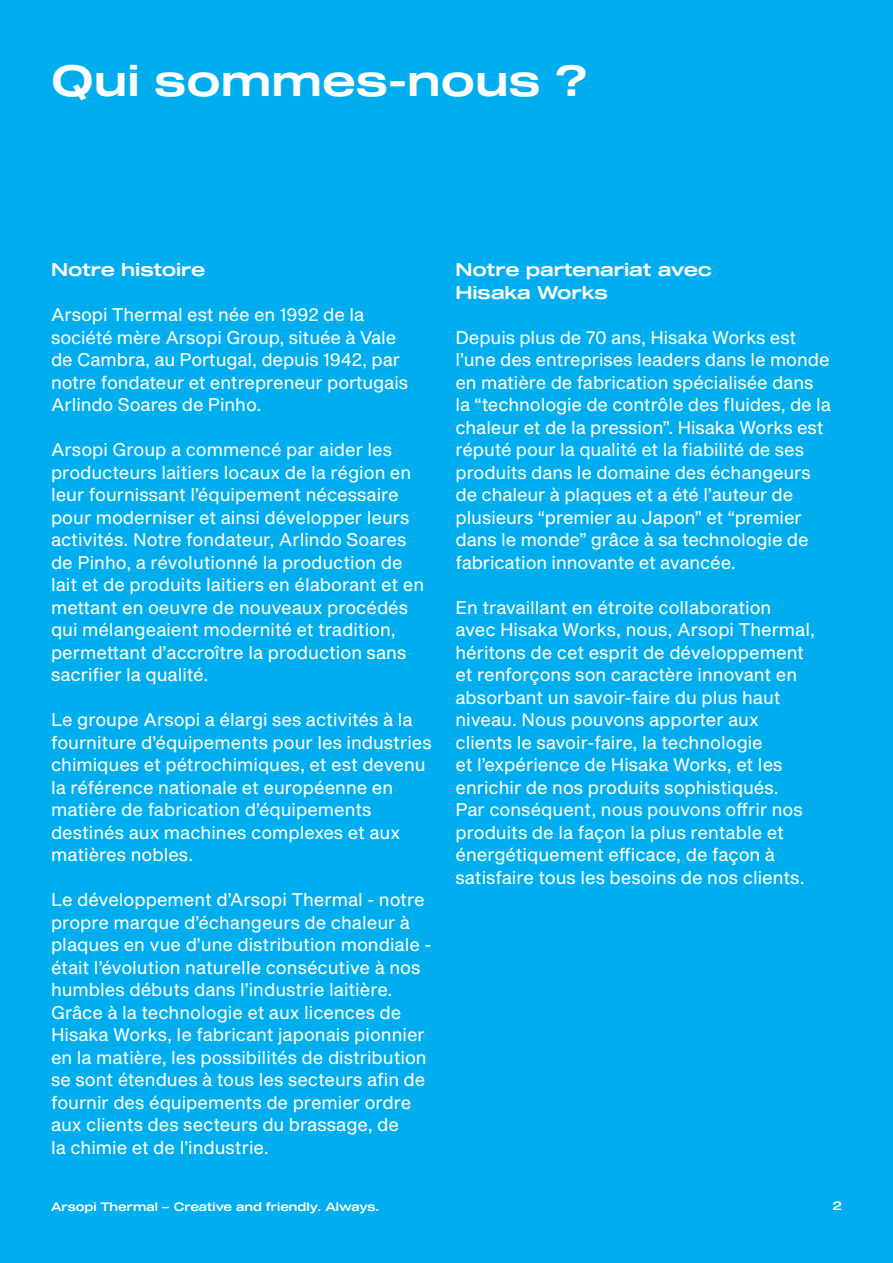
<style>
.page{position:relative;width:893px;height:1263px;background:#00aeef}
.page>*{position:absolute;margin:0;border:0;box-sizing:border-box;transform-origin:0 0}
.Título{font:42.75px "Shapiro 55 Middle Extd";color:#fff}
.texto_azul{font:18px/22.5px "Shapiro 45 Welter Text";color:#fff}
.texto_azul-2{font:18px "Shapiro 55 Middle Extd";letter-spacing:-.005em;color:#fff}
.t1{font:12px "Shapiro 55 Middle Wide";color:#fff}
</style>
<div class="page">
<p class="Título" style="left:51px;top:50px;width:537px">Qui sommes-nous ?</p>
<p class="texto_azul-2" style="left:51px;top:257px;width:156px">Notre histoire</p>
<p class="texto_azul" style="left:51px;top:304px;width:315px">Arsopi Thermal est née en 1992 de la</p>
<p class="texto_azul" style="left:51px;top:327px;width:347px">société mère Arsopi Group, située à Vale</p>
<p class="texto_azul" style="left:51px;top:349px;width:359px">de Cambra, au Portugal, depuis 1942, par notre fondateur et entrepreneur portugais<br>Arlindo Soares de Pinho.</p>
<p class="texto_azul" style="left:51px;top:439px;width:343px">Arsopi Group a commencé par aider les</p>
<p class="texto_azul" style="left:51px;top:462px;width:362px">producteurs laitiers locaux de la région en</p>
<p class="texto_azul" style="left:51px;top:484px;width:349px">leur fournissant l’équipement nécessaire</p>
<p class="texto_azul" style="left:51px;top:507px;width:360px">pour moderniser et ainsi développer leurs</p>
<p class="texto_azul" style="left:51px;top:529px;width:357px">activités. Notre fondateur, Arlindo Soares</p>
<p class="texto_azul" style="left:51px;top:552px;width:353px">de Pinho, a révolutionné la production de</p>
<p class="texto_azul" style="left:51px;top:574px;width:375px">lait et de produits laitiers en élaborant et en</p>
<p class="texto_azul" style="left:51px;top:597px;width:359px">mettant en oeuvre de nouveaux procédés</p>
<p class="texto_azul" style="left:51px;top:619px;width:346px">qui mélangeaient modernité et tradition,</p>
<p class="texto_azul" style="left:51px;top:642px;width:357px">permettant d’accroître la production sans</p>
<p class="texto_azul" style="left:51px;top:664px;width:159px">sacrifier la qualité.</p>
<p class="texto_azul" style="left:51px;top:709px;width:363px">Le groupe Arsopi a élargi ses activités à la</p>
<p class="texto_azul" style="left:51px;top:732px;width:382px">fourniture d’équipements pour les industries</p>
<p class="texto_azul" style="left:51px;top:754px;width:376px">chimiques et pétrochimiques, et est devenu</p>
<p class="texto_azul" style="left:51px;top:777px;width:344px">la référence nationale et européenne en</p>
<p class="texto_azul" style="left:51px;top:799px;width:322px">matière de fabrication d’équipements</p>
<p class="texto_azul" style="left:51px;top:822px;width:351px">destinés aux machines complexes et aux</p>
<p class="texto_azul" style="left:51px;top:844px;width:144px">matières nobles.</p>
<p class="texto_azul" style="left:51px;top:889px;width:375px">Le développement d’Arsopi Thermal - notre</p>
<p class="texto_azul" style="left:51px;top:912px;width:361px">propre marque d’échangeurs de chaleur à</p>
<p class="texto_azul" style="left:51px;top:934px;width:382px">plaques en vue d’une distribution mondiale -</p>
<p class="texto_azul" style="left:51px;top:957px;width:371px">était l’évolution naturelle consécutive à nos</p>
<p class="texto_azul" style="left:51px;top:979px;width:343px">humbles débuts dans l’industrie laitière.</p>
<p class="texto_azul" style="left:51px;top:1002px;width:352px">Grâce à la technologie et aux licences de</p>
<p class="texto_azul" style="left:51px;top:1024px;width:375px">Hisaka Works, le fabricant japonais pionnier</p>
<p class="texto_azul" style="left:51px;top:1047px;width:377px">en la matière, les possibilités de distribution</p>
<p class="texto_azul" style="left:51px;top:1069px;width:376px">se sont étendues à tous les secteurs afin de</p>
<p class="texto_azul" style="left:51px;top:1092px;width:362px">fournir des équipements de premier ordre</p>
<p class="texto_azul" style="left:51px;top:1114px;width:350px">aux clients des secteurs du brassage, de</p>
<p class="texto_azul" style="left:51px;top:1137px;width:219px">la chimie et de l’industrie.</p>
<p class="texto_azul-2" style="left:455px;top:257px;width:258px">Notre partenariat avec</p>
<p class="texto_azul-2" style="left:455px;top:279px;width:154px">Hisaka Works</p>
<p class="texto_azul" style="left:455px;top:327px;width:342px">Depuis plus de 70 ans, Hisaka Works est</p>
<p class="texto_azul" style="left:455px;top:349px;width:376px">l’une des entreprises leaders dans le monde</p>
<p class="texto_azul" style="left:455px;top:372px;width:359px">en matière de fabrication spécialisée dans</p>
<p class="texto_azul" style="left:455px;top:394px;width:377px">la “technologie de contrôle des fluides, de la</p>
<p class="texto_azul" style="left:455px;top:417px;width:370px">chaleur et de la pression”. Hisaka Works est</p>
<p class="texto_azul" style="left:455px;top:439px;width:350px">réputé pour la qualité et la fiabilité de ses</p>
<p class="texto_azul" style="left:455px;top:462px;width:357px">produits dans le domaine des échangeurs</p>
<p class="texto_azul" style="left:455px;top:484px;width:339px">de chaleur à plaques et a été l’auteur de</p>
<p class="texto_azul" style="left:455px;top:507px;width:348px">plusieurs “premier au Japon” et “premier</p>
<p class="texto_azul" style="left:455px;top:529px;width:355px">dans le monde” grâce à sa technologie de</p>
<p class="texto_azul" style="left:455px;top:552px;width:282px">fabrication innovante et avancée.</p>
<p class="texto_azul" style="left:455px;top:597px;width:317px">En travaillant en étroite collaboration</p>
<p class="texto_azul" style="left:455px;top:619px;width:361px">avec Hisaka Works, nous, Arsopi Thermal,</p>
<p class="texto_azul" style="left:455px;top:642px;width:350px">héritons de cet esprit de développement</p>
<p class="texto_azul" style="left:455px;top:664px;width:343px">et renforçons son caractère innovant en</p>
<p class="texto_azul" style="left:455px;top:687px;width:327px">absorbant un savoir-faire du plus haut</p>
<p class="texto_azul" style="left:455px;top:709px;width:305px">niveau. Nous pouvons apporter aux</p>
<p class="texto_azul" style="left:455px;top:732px;width:309px">clients le savoir-faire, la technologie</p>
<p class="texto_azul" style="left:455px;top:754px;width:329px">et l’expérience de Hisaka Works, et les</p>
<p class="texto_azul" style="left:455px;top:777px;width:325px">enrichir de nos produits sophistiqués.</p>
<p class="texto_azul" style="left:455px;top:799px;width:349px">Par conséquent, nous pouvons offrir nos</p>
<p class="texto_azul" style="left:455px;top:822px;width:351px">produits de la façon la plus rentable et énergétiquement efficace, de façon à satisfaire tous les besoins de nos clients.</p>
<p class="t1" style="left:51px;top:1199px;width:330px">Arsopi Thermal – Creative and friendly. Always.</p>
<p class="t1" style="left:833px;top:1197px;width:11px">2</p>
</div>
